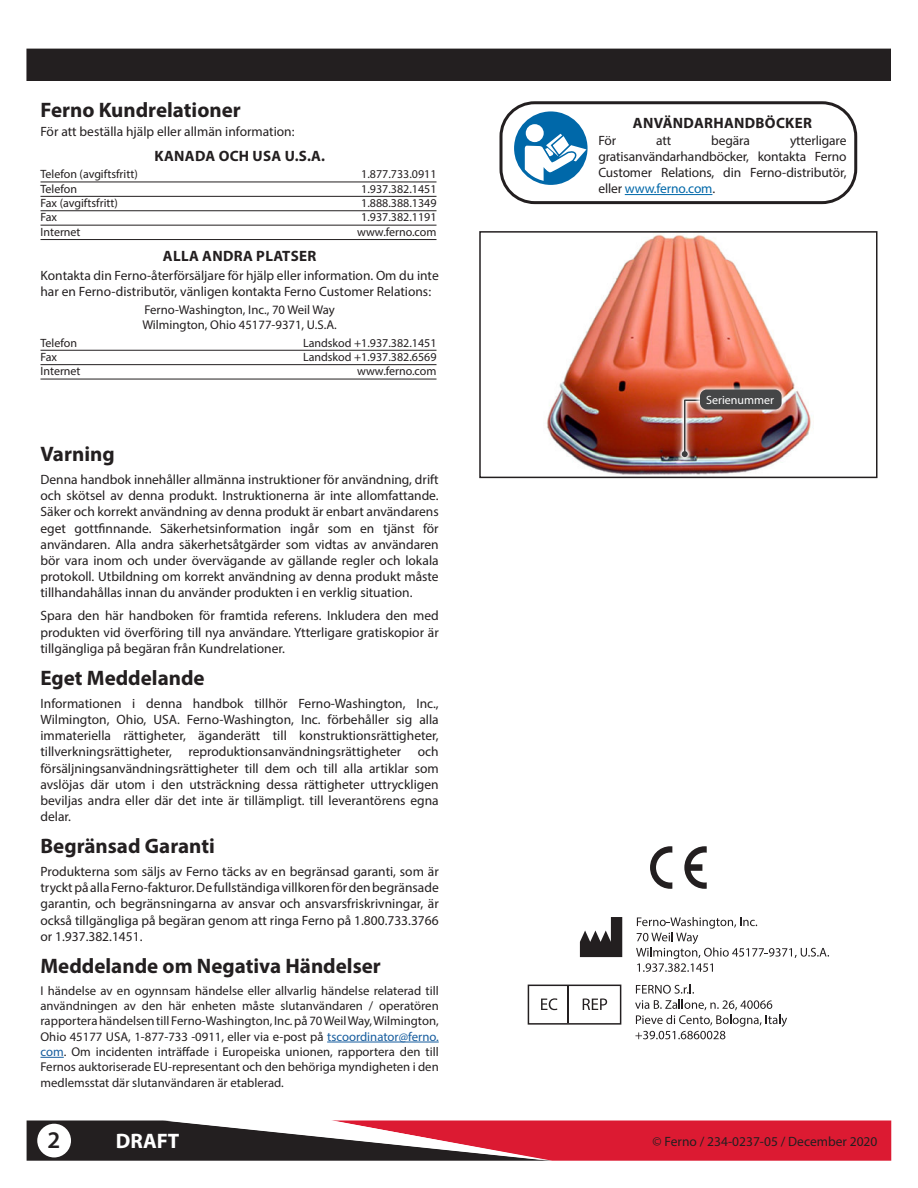
<style>
.page{position:relative;width:918px;height:1188px;background:#fff}
.page>*{position:absolute;margin:0;border:0;box-sizing:border-box;transform-origin:0 0}
.t1{font:600 24px "Myriad Pro";color:#231f20}
.Subhead_2__not_for_T{font:700 21px "Myriad Pro";color:#231f20}
.Subhead_2{font:700 21px "Myriad Pro";color:#231f20}
.t2{font:700 21px "Myriad Pro";color:#fff}
.Subhead_3{font:700 15px "Myriad Pro";letter-spacing:.02em;color:#231f20}
.Body{font:13.5px/16.2px "Myriad Pro";color:#231f20;text-align:justify}
.Body-2{font:12.75px/15.3px "Myriad Pro";color:#231f20;text-align:justify}
.Callouts_Black{font:12.75px/15.3px "Myriad Pro";color:#231f20}
.Repair_Parts{font:12px "Myriad Pro";color:#231f20}
.Callouts_New_White_T{font:12px "Myriad Pro";color:#fff}
.s1{color:#175d9e}
.s2{color:#0068a9}
</style>
<div class="page">
<div style="left:27px;top:49px;width:863px;height:31px;background:#231f20"></div>
<div style="left:26px;top:49px;width:865px;height:32px;border:2px solid #231f20"></div>
<svg style="left:27px;top:1120px;width:864px;height:41px"></svg>
<div style="left:37px;top:1124px;width:34px;height:33px;background:#fff;border-radius:50%"></div>
<div style="left:500px;top:101px;width:357px;height:103px;border:3px solid #231f20;border-radius:34px"></div>
<hr style="left:625px;top:194px;width:87px;height:1px;background:#0068a9">
<div style="left:514px;top:111px;width:74px;height:74px;background:#0068a9;border-radius:50%"></div>
<div style="left:526px;top:124px;width:18px;height:18px;background:#fff;border-radius:50%"></div>
<svg style="left:523px;top:133px;width:63px;height:50px"></svg>
<hr style="left:327px;top:1042px;width:112px;height:1px;background:#175d9e">
<svg style="left:40px;top:1057px;width:24px;height:1px"></svg>
<hr style="left:40px;top:182px;width:396px;height:1px;background:#231f20">
<hr style="left:40px;top:196px;width:396px;height:1px;background:#231f20">
<hr style="left:40px;top:210px;width:396px;height:1px;background:#231f20">
<hr style="left:40px;top:225px;width:396px;height:1px;background:#231f20">
<hr style="left:40px;top:239px;width:396px;height:1px;background:#231f20">
<hr style="left:40px;top:350px;width:396px;height:1px;background:#231f20">
<hr style="left:40px;top:364px;width:396px;height:1px;background:#231f20">
<hr style="left:40px;top:379px;width:396px;height:1px;background:#231f20">
<svg style="left:650px;top:846px;width:22px;height:43px"></svg>
<svg style="left:684px;top:846px;width:23px;height:43px"></svg>
<svg style="left:636px;top:985px;width:58px;height:9px"></svg>
<svg style="left:635px;top:1000px;width:152px;height:39px"></svg>
<svg style="left:528px;top:985px;width:93px;height:40px"></svg>
<hr style="left:568px;top:985px;width:1px;height:38px;background:#231f20">
<svg style="left:636px;top:917px;width:193px;height:55px"></svg>
<svg style="left:580px;top:917px;width:42px;height:40px"></svg>
<img style="left:547px;top:234px;width:264px;height:241px">
<div style="left:479px;top:231px;width:399px;height:247px;border:2px solid #231f20"></div>
<div style="left:670px;top:387px;width:49px;height:82px;background:#fff;opacity:.75"></div>
<svg style="left:678px;top:396px;width:34px;height:65px"></svg>
<svg style="left:682px;top:399px;width:27px;height:58px"></svg>
<div style="left:695px;top:385px;width:91px;height:29px;background:#fff;opacity:.75"></div>
<div style="left:700px;top:390px;width:82px;height:20px;background:#454647;border-radius:7px"></div>
<p class="Subhead_2" style="left:40px;top:96px;width:202px">Ferno Kundrelationer</p>
<p class="Body" style="left:40px;top:123px;width:256px">För att beställa hjälp eller allmän information:</p>
<p class="Subhead_3" style="left:154px;top:146px;width:172px">KANADA OCH USA U.S.A.</p>
<p class="Repair_Parts" style="left:40px;top:167px;width:99px">Telefon (avgiftsfritt)</p>
<p class="Repair_Parts" style="left:361px;top:167px;width:77px">1.877.733.0911</p>
<p class="Repair_Parts" style="left:40px;top:181px;width:38px">Telefon</p>
<p class="Repair_Parts" style="left:361px;top:181px;width:77px">1.937.382.1451</p>
<p class="Repair_Parts" style="left:40px;top:196px;width:79px">Fax (avgiftsfritt)</p>
<p class="Repair_Parts" style="left:361px;top:196px;width:77px">1.888.388.1349</p>
<p class="Repair_Parts" style="left:40px;top:210px;width:18px">Fax</p>
<p class="Repair_Parts" style="left:361px;top:210px;width:77px">1.937.382.1191</p>
<p class="Repair_Parts" style="left:40px;top:224px;width:42px">Internet</p>
<p class="Repair_Parts" style="left:357px;top:224px;width:81px">www.ferno.com</p>
<p class="Subhead_3" style="left:163px;top:246px;width:155px">ALLA ANDRA PLATSER</p>
<p class="Body" style="left:40px;top:267px;width:400px">Kontakta din Ferno-återförsäljare för hjälp eller information. Om du inte har en Ferno-distributör, vänligen kontakta Ferno Customer Relations:</p>
<p class="Callouts_Black" style="left:142px;top:302px;width:196px">Ferno-Washington, Inc., 70 Weil Way<br>Wilmington, Ohio 45177-9371, U.S.A.</p>
<p class="Repair_Parts" style="left:40px;top:335px;width:38px">Telefon</p>
<p class="Repair_Parts" style="left:303px;top:335px;width:135px">Landskod +1.937.382.1451</p>
<p class="Repair_Parts" style="left:40px;top:349px;width:18px">Fax</p>
<p class="Repair_Parts" style="left:303px;top:349px;width:135px">Landskod +1.937.382.6569</p>
<p class="Repair_Parts" style="left:40px;top:364px;width:42px">Internet</p>
<p class="Repair_Parts" style="left:357px;top:364px;width:81px">www.ferno.com</p>
<p class="Subhead_2__not_for_T" style="left:40px;top:440px;width:76px">Varning</p>
<p class="Body" style="left:40px;top:471px;width:400px">Denna handbok innehåller allmänna instruktioner för användning, drift och skötsel av denna produkt. Instruktionerna är inte allomfattande.<br>Säker och korrekt användning av denna produkt är enbart användarens eget gottfinnande. Säkerhetsinformation ingår som en tjänst för användaren. Alla andra säkerhetsåtgärder som vidtas av användaren bör vara inom och under övervägande av gällande regler och lokala protokoll. Utbildning om korrekt användning av denna produkt måste tillhandahållas innan du använder produkten i en verklig situation.</p>
<p class="Body" style="left:40px;top:608px;width:400px">Spara den här handboken för framtida referens. Inkludera den med produkten vid överföring till nya användare. Ytterligare gratiskopior är tillgängliga på begäran från Kundrelationer.</p>
<p class="Subhead_2__not_for_T" style="left:40px;top:664px;width:166px">Eget Meddelande</p>
<p class="Body" style="left:40px;top:695px;width:400px">Informationen i denna handbok tillhör Ferno-Washington, Inc., Wilmington, Ohio, USA. Ferno-Washington, Inc. förbehåller sig alla immateriella rättigheter, äganderätt till konstruktionsrättigheter, tillverkningsrättigheter, reproduktionsanvändningsrättigheter och försäljningsanvändningsrättigheter till dem och till alla artiklar som avslöjas där utom i den utsträckning dessa rättigheter uttryckligen beviljas andra eller där det inte är tillämpligt. till leverantörens egna delar.</p>
<p class="Subhead_2__not_for_T" style="left:40px;top:832px;width:176px">Begränsad Garanti</p>
<p class="Body" style="left:40px;top:863px;width:400px">Produkterna som säljs av Ferno täcks av en begränsad garanti, som är tryckt på alla Ferno-fakturor. De fullständiga villkoren för den begränsade garantin, och begränsningarna av ansvar och ansvarsfriskrivningar, är också tillgängliga på begäran genom att ringa Ferno på 1.800.733.3766 or 1.937.382.1451.</p>
<p class="Subhead_2__not_for_T" style="left:40px;top:952px;width:342px">Meddelande om Negativa Händelser</p>
<p class="Body-2" style="left:40px;top:983px;width:400px">I händelse av en ogynnsam händelse eller allvarlig händelse relaterad till användningen av den här enheten måste slutanvändaren / operatören rapportera händelsen till Ferno-Washington, Inc. på 70 Weil Way, Wilmington, Ohio 45177 USA, 1-877-733 -0911, eller via e-post på <span class="s1">tscoordinator@ferno. com</span>. Om incidenten inträffade i Europeiska unionen, rapportera den till Fernos auktoriserade EU-representant och den behöriga myndigheten i den medlemsstat där slutanvändaren är etablerad.</p>
<p class="Subhead_3" style="left:633px;top:114px;width:180px">ANVÄNDARHANDBÖCKER</p>
<p class="Body" style="left:598px;top:132px;width:250px;text-indent:192px">ytterligare gratisanvändarhandböcker, kontakta Ferno Customer Relations, din Ferno-distributör, eller <span class="s2">www.ferno.com</span>.</p>
<p class="Body" style="left:598px;top:132px;width:19px">För</p>
<p class="Body" style="left:656px;top:132px;width:17px">att</p>
<p class="Body" style="left:711px;top:132px;width:40px">begära</p>
<p class="Callouts_New_White_T" style="left:706px;top:393px;width:70px">Serienummer</p>
<h1 class="t1" style="left:47px;top:1125px;width:14px">2</h1>
<p class="Body" style="left:653px;top:1133px;width:226px">© Ferno / 234-0237-05 / December 2020</p>
<h2 class="t2" style="left:116px;top:1128px;width:65px">DRAFT</h2>
</div>
